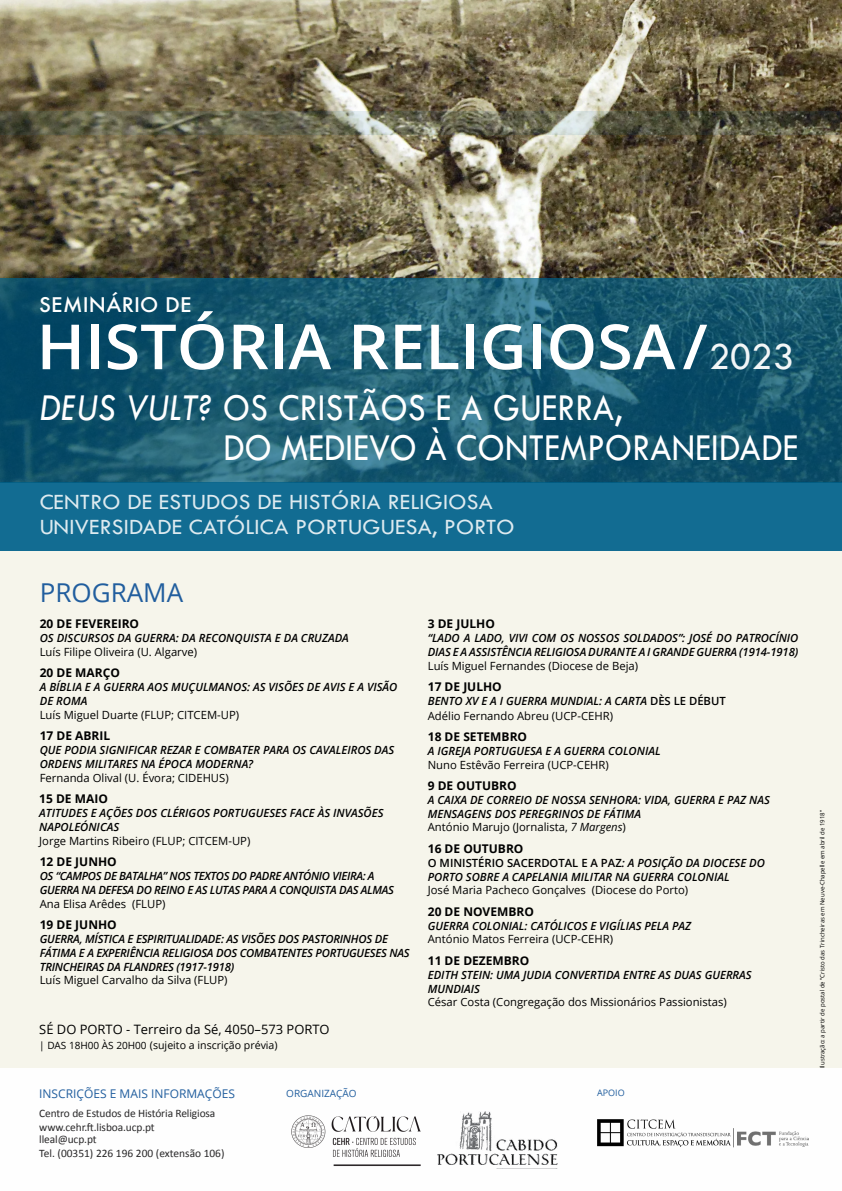
<style>
.page{position:relative;width:842px;height:1191px;background:#fff}
.page>*{position:absolute;margin:0;border:0;box-sizing:border-box;transform-origin:0 0}
.t1{font:600 62.3px "Open Sans";color:#fff;scale:1.04 1}
.t2{font:39.4px/40.4px "Tw Cen";letter-spacing:.01em;color:#fff;scale:.89 1}
.t3{font:26px "Open Sans";color:#215e9e}
.t4{font:22.6px/25px "Tw Cen";letter-spacing:.01em;color:#fff;scale:1.04 1}
.t5{font:500 19.6px "Futura";letter-spacing:.01em;color:#fff;scale:1.04 1}
.t6{font:12.9px "Open Sans";color:#000}
.t7{font:700 12px "Open Sans";color:#000}
.t8{font:12px "Open Sans";color:#215e9e}
.t9{font:11.4px/13.7px "Calibri";letter-spacing:-.01em;color:#292829}
.t10{font:italic 600 11.3px/14px "Open Sans";color:#000}
.t11{font:11.3px "Open Sans";color:#000}
.t12{font:italic 600 11.3px/14px "Open Sans";letter-spacing:-.02em;color:#000}
.t13{font:italic 600 11.3px/14px "Open Sans";letter-spacing:-.03em;color:#000}
.t14{font:10.6px "Open Sans";color:#000}
.t15{font:10px "Open Sans";color:#215e9e}
.t16{font:9px "Open Sans";color:#215e9e}
.t17{font:6px "Open Sans";color:#000}
.s1{font-family:"Tw Cen";font-weight:400;font-size:38.9px}
.s2{font-style:italic}
.s3{font-size:10px}
.s4{font-style:normal}
.s5{font-weight:400;font-style:normal}
.s6{font-weight:400}
</style>
<div class="page">
<div style="left:0;top:551px;width:842px;height:640px;background:#f6f5eb"></div>
<img style="left:0;top:0;width:842px;height:279px">
<svg style="left:0;top:279px;width:842px;height:203px;background:#17586f"></svg>
<div style="left:0;top:482px;width:842px;height:69px;background:#126c92"></div>
<svg style="left:0;top:111px;width:840px;height:24px;background:#696955"></svg>
<div style="left:0;top:1068px;width:841px;height:122px;background:#fff"></div>
<img style="left:291px;top:1115px;width:130px;height:51px">
<img style="left:438px;top:1111px;width:119px;height:58px">
<img style="left:737px;top:1131px;width:72px;height:15px">
<img style="left:597px;top:1119px;width:133px;height:27px">
<svg style="left:733px;top:1128px;width:1px;height:19px"></svg>
<h3 class="t5" style="left:39px;top:291px;width:148px">SEMINÁRIO DE</h3>
<h1 class="t1" style="left:37px;top:304px;width:730px">HISTÓRIA RELIGIOSA /<span class="s1">2023</span></h1>
<h2 class="t2" style="left:223px;top:387px;width:647px;text-indent:-184px"><span class="s2">DEUS VULT?</span> OS CRISTÃOS E A GUERRA,<br>DO MEDIEVO À CONTEMPORANEIDADE</h2>
<h3 class="t4" style="left:39px;top:489px;width:458px">CENTRO DE ESTUDOS DE HISTÓRIA RELIGIOSA<br>UNIVERSIDADE CATÓLICA PORTUGUESA, PORTO</h3>
<h3 class="t3" style="left:40px;top:575px;width:145px">PROGRAMA</h3>
<p class="t7" style="left:40px;top:615px;width:101px">20 DE FEVEREIRO</p>
<p class="t10" style="left:40px;top:631px;width:311px">OS DISCURSOS DA GUERRA: DA RECONQUISTA E DA CRUZADA</p>
<p class="t11" style="left:40px;top:644px;width:159px">Luís Filipe Oliveira (U. Algarve)</p>
<p class="t7" style="left:40px;top:664px;width:82px">20 DE MARÇO</p>
<p class="t10" style="left:40px;top:680px;width:359px">A BÍBLIA E A GUERRA AOS MUÇULMANOS: AS VISÕES DE AVIS E A VISÃO<br>DE ROMA</p>
<p class="t11" style="left:40px;top:707px;width:201px">Luís Miguel Duarte (FLUP; CITCEM-UP)</p>
<p class="t7" style="left:40px;top:727px;width:72px">17 DE ABRIL</p>
<p class="t10" style="left:40px;top:743px;width:356px">QUE PODIA SIGNIFICAR REZAR E COMBATER PARA OS CAVALEIROS DAS<br>ORDENS MILITARES NA ÉPOCA MODERNA?</p>
<p class="t11" style="left:40px;top:770px;width:190px">Fernanda Olival (U. Évora; CIDEHUS)</p>
<p class="t7" style="left:39px;top:790px;width:70px">15 DE MAIO</p>
<p class="t10" style="left:39px;top:805px;width:346px">ATITUDES E AÇÕES DOS CLÉRIGOS PORTUGUESES FACE ÀS INVASÕES<br>NAPOLEÓNICAS</p>
<p class="t11" style="left:39px;top:832px;width:213px">Jorge Martins Ribeiro (FLUP; CITCEM-UP)</p>
<p class="t7" style="left:40px;top:853px;width:79px">12 DE JUNHO</p>
<p class="t13" style="left:40px;top:868px;width:355px">OS “CAMPOS DE BATALHA” NOS TEXTOS DO PADRE ANTÓNIO VIEIRA: A<br>GUERRA NA DEFESA DO REINO E AS LUTAS PARA A CONQUISTA DAS ALMAS</p>
<p class="t11" style="left:40px;top:895px;width:127px">Ana Elisa Arêdes (FLUP)</p>
<p class="t7" style="left:40px;top:916px;width:79px">19 DE JUNHO</p>
<p class="t12" style="left:40px;top:931px;width:371px">GUERRA, MÍSTICA E ESPIRITUALIDADE: AS VISÕES DOS PASTORINHOS DE<br>FÁTIMA E A EXPERIÊNCIA RELIGIOSA DOS COMBATENTES PORTUGUESES NAS<br>TRINCHEIRAS DA FLANDRES (1917-1918)</p>
<p class="t11" style="left:40px;top:972px;width:189px">Luís Miguel Carvalho da Silva (FLUP)</p>
<p class="t6" style="left:39px;top:1020px;width:292px">SÉ DO PORTO - Terreiro da Sé, 4050–573 PORTO</p>
<p class="t14" style="left:39px;top:1038px;width:240px"><span class="s3">| DAS 18H00 ÀS 20H00</span> (sujeito a inscrição prévia)</p>
<p class="t7" style="left:428px;top:615px;width:69px">3 DE JULHO</p>
<p class="t10" style="left:428px;top:631px;width:372px">“LADO A LADO, VIVI COM OS NOSSOS SOLDADOS”: JOSÉ DO PATROCÍNIO<br>DIAS E A ASSISTÊNCIA RELIGIOSA DURANTE A I GRANDE GUERRA (1914-1918)</p>
<p class="t11" style="left:428px;top:658px;width:212px">Luís Miguel Fernandes (Diocese de Beja)</p>
<p class="t7" style="left:428px;top:678px;width:76px">17 DE JULHO</p>
<p class="t10" style="left:428px;top:693px;width:299px;line-height:14.4px">BENTO XV E A I GUERRA MUNDIAL: A CARTA <span class="s4">DÈS LE DÉBUT<br></span><span class="s5">Adélio Fernando Abreu (UCP-CEHR)</span></p>
<p class="t7" style="left:428px;top:728px;width:101px">18 DE SETEMBRO</p>
<p class="t10" style="left:428px;top:743px;width:234px">A IGREJA PORTUGUESA E A GUERRA COLONIAL</p>
<p class="t11" style="left:428px;top:756px;width:183px">Nuno Estêvão Ferreira (UCP-CEHR)</p>
<p class="t7" style="left:428px;top:777px;width:90px">9 DE OUTUBRO</p>
<p class="t10" style="left:428px;top:792px;width:344px">A CAIXA DE CORREIO DE NOSSA SENHORA: VIDA, GUERRA E PAZ NAS<br>MENSAGENS DOS PEREGRINOS DE FÁTIMA<br><span class="s5">António Marujo (Jornalista,</span> <span class="s6">7 Margens</span><span class="s5">)</span></p>
<p class="t7" style="left:428px;top:840px;width:97px">16 DE OUTUBRO</p>
<p class="t10" style="left:428px;top:855px;width:339px"><span class="s4">O MINISTÉRIO SACERDOTAL E A PAZ</span>: A POSIÇÃO DA DIOCESE DO<br>PORTO SOBRE A CAPELANIA MILITAR NA GUERRA COLONIAL</p>
<p class="t11" style="left:428px;top:882px;width:262px">José Maria Pacheco Gonçalves (Diocese do Porto)</p>
<p class="t7" style="left:428px;top:903px;width:108px">20 DE NOVEMBRO</p>
<p class="t10" style="left:428px;top:918px;width:265px">GUERRA COLONIAL: CATÓLICOS E VIGÍLIAS PELA PAZ</p>
<p class="t11" style="left:428px;top:931px;width:187px">António Matos Ferreira (UCP-CEHR)</p>
<p class="t7" style="left:428px;top:951px;width:103px">11 DE DEZEMBRO</p>
<p class="t10" style="left:428px;top:967px;width:325px">EDITH STEIN: UMA JUDIA CONVERTIDA ENTRE AS DUAS GUERRAS<br>MUNDIAIS</p>
<p class="t11" style="left:428px;top:994px;width:300px">César Costa (Congregação dos Missionários Passionistas)</p>
<p class="t8" style="left:39px;top:1085px;width:197px">INSCRIÇÕES E MAIS INFORMAÇÕES</p>
<p class="t9" style="left:39px;top:1105px;width:178px">Centro de Estudos de História Religiosa www.cehr.ft.lisboa.ucp.pt</p>
<p class="t9" style="left:39px;top:1132px;width:187px">lleal@ucp.pt<br>Tel. (00351) 226 196 200 (extensão 106)</p>
<p class="t15" style="left:286px;top:1086px;width:72px">ORGANIZAÇÃO</p>
<p class="t16" style="left:597px;top:1086px;width:29px">APOIO</p>
<p class="t17" style="left:818px;top:1068px;width:259px;rotate:-90deg">Ilustração: a partir de postal de “Cristo das Trincheiras em Neuve-Chapelle em abril de 1918”</p>
</div>
